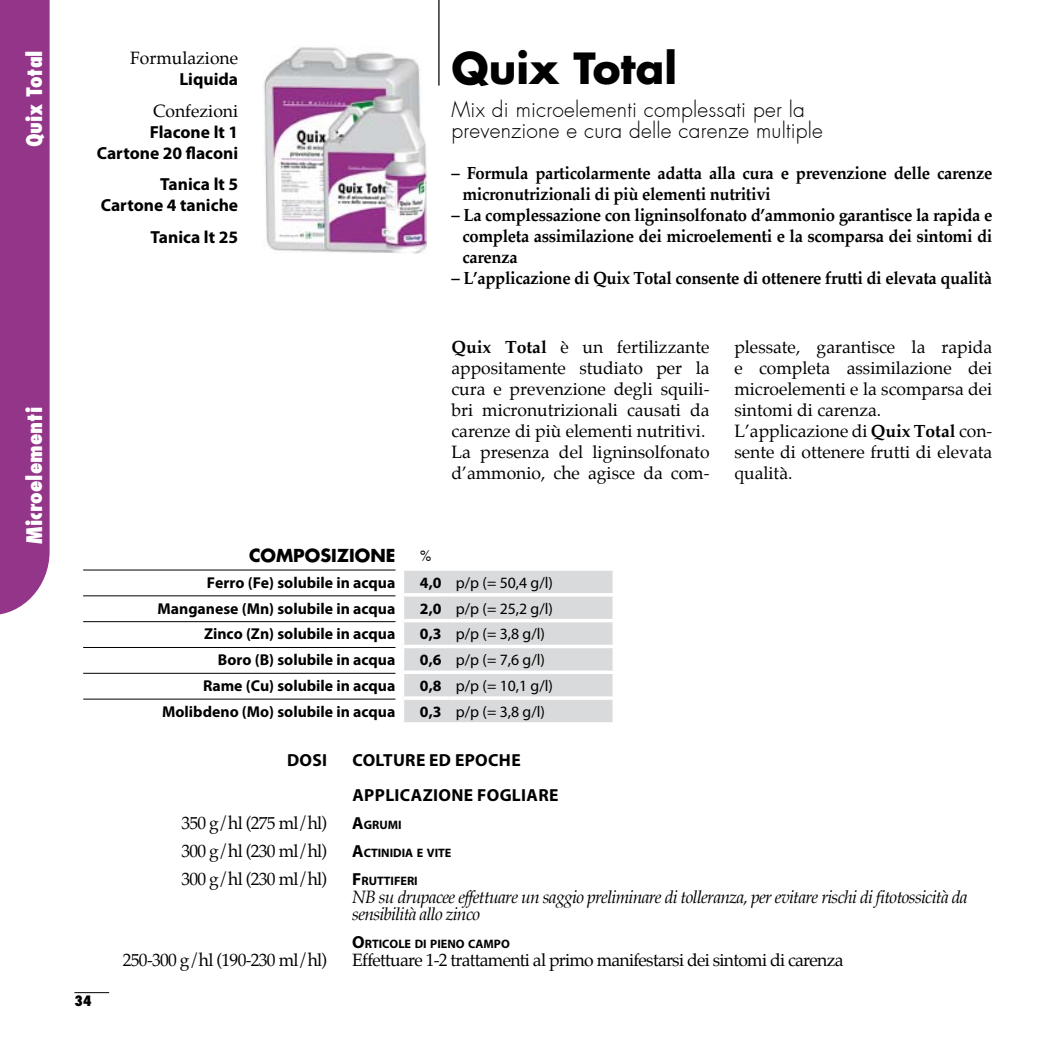
<style>
.page{position:relative;width:1042px;height:1042px;background:#fff}
.page>*{position:absolute;margin:0;border:0;box-sizing:border-box;transform-origin:0 0}
.t1{font:700 42px "Futura";color:#000}
.t2{font:300 21px/21px "Futura";letter-spacing:.01em;color:#000}
.t3{font:800 condensed 21px "Futura";color:#fff}
.t4{font:17.5px/21px "Palatino";color:#000}
.t5{font:700 17.5px/21px "Palatino";letter-spacing:-.02em;color:#000;scale:.95 1}
.t6{font:italic 17.5px/17.5px "Palatino";letter-spacing:-.04em;color:#000}
.t7{font:17.5px "Palatino";letter-spacing:-.04em;color:#000}
.t8{font:700 17.5px/21px "Myriad Pro";color:#000;text-align:right}
.t9{font:700 17.5px/35px "Myriad Pro";letter-spacing:.02em;color:#000}
.t10{font:700 17.5px "Futura";color:#000}
.t11{font:700 15.75px "Myriad Pro";color:#000}
.t12{font:15.75px "Myriad Pro";color:#000}
.t13{font:800 condensed 14px "Futura";color:#000}
.t14{font:14px "Futura";color:#000}
.t15{font:700 12.25px "Myriad Pro";color:#000}
.s1{font-weight:700}
.s2{font-size:17.5px}
</style>
<div class="page">
<div style="left:0;top:0;width:50px;height:615px;background:#933589"></div>
<hr style="left:74px;top:992px;width:35px;height:1px;background:#000">
<hr style="left:438px;top:0;width:1px;height:86px;background:#000">
<img style="left:263px;top:47px;width:164px;height:207px">
<div style="left:404px;top:571px;width:208px;height:151px;background:#d9dadb"></div>
<svg style="left:83px;top:672px;width:313px;height:2px"></svg>
<svg style="left:83px;top:698px;width:313px;height:2px"></svg>
<hr style="left:402px;top:593px;width:47px;height:3px;background:#fff">
<hr style="left:402px;top:619px;width:47px;height:3px;background:#fff">
<hr style="left:402px;top:645px;width:47px;height:3px;background:#fff">
<svg style="left:404px;top:670px;width:45px;height:4px"></svg>
<hr style="left:402px;top:696px;width:47px;height:4px;background:#fff">
<hr style="left:447px;top:571px;width:4px;height:22px;background:#d9dadb">
<hr style="left:447px;top:596px;width:4px;height:23px;background:#d9dadb">
<hr style="left:447px;top:622px;width:4px;height:23px;background:#d9dadb">
<hr style="left:447px;top:648px;width:4px;height:22px;background:#d9dadb">
<hr style="left:447px;top:674px;width:4px;height:22px;background:#d9dadb">
<hr style="left:447px;top:700px;width:4px;height:22px;background:#d9dadb">
<svg style="left:612px;top:571px;width:1px;height:22px"></svg>
<svg style="left:612px;top:596px;width:1px;height:23px"></svg>
<svg style="left:612px;top:622px;width:1px;height:23px"></svg>
<svg style="left:612px;top:648px;width:1px;height:22px"></svg>
<svg style="left:612px;top:674px;width:1px;height:22px"></svg>
<svg style="left:612px;top:700px;width:1px;height:22px"></svg>
<hr style="left:449px;top:593px;width:167px;height:3px;background:#fff">
<hr style="left:449px;top:619px;width:167px;height:3px;background:#fff">
<hr style="left:449px;top:645px;width:167px;height:3px;background:#fff">
<svg style="left:449px;top:670px;width:164px;height:4px"></svg>
<svg style="left:449px;top:696px;width:164px;height:4px"></svg>
<hr style="left:83px;top:569px;width:312px;height:1px;background:#000">
<hr style="left:83px;top:595px;width:312px;height:1px;background:#000">
<hr style="left:83px;top:621px;width:312px;height:1px;background:#000">
<hr style="left:83px;top:647px;width:312px;height:1px;background:#000">
<hr style="left:83px;top:673px;width:312px;height:1px;background:#000">
<hr style="left:83px;top:699px;width:312px;height:1px;background:#000">
<p class="t3" style="left:21px;top:147px;width:99px;rotate:-90deg">Quix Total</p>
<h1 class="t1" style="left:451px;top:40px;width:227px">QUIX TOTAL</h1>
<p class="t5" style="left:462px;top:165px;width:559px;text-indent:-11px">– Formula particolarmente adatta alla cura e prevenzione delle carenze micronutrizionali di più elementi nutritivi</p>
<p class="t5" style="left:462px;top:207px;width:559px;text-align:justify;text-indent:-11px">– La complessazione con ligninsolfonato d’ammonio garantisce la rapida e completa assimilazione dei microelementi e la scomparsa dei sintomi di carenza</p>
<p class="t5" style="left:451px;top:270px;width:570px">– L’applicazione di Quix Total consente di ottenere frutti di elevata qualità</p>
<p class="t4" style="left:130px;top:49px;width:110px">Formulazione</p>
<p class="t8" style="left:179px;top:69px;width:60px">Liquida</p>
<p class="t4" style="left:153px;top:102px;width:87px">Confezioni</p>
<p class="t8" style="left:97px;top:121px;width:143px">Flacone lt 1<br>Cartone 20 flaconi</p>
<p class="t8" style="left:101px;top:174px;width:139px">Tanica lt 5<br>Cartone 4 taniche</p>
<p class="t8" style="left:150px;top:226px;width:89px">Tanica lt 25</p>
<p class="t2" style="left:451px;top:99px;width:373px">Mix di microelementi complessati per la prevenzione e cura delle carenze multiple</p>
<p class="t3" style="left:21px;top:544px;width:138px;rotate:-90deg">Microelementi</p>
<p class="t13" style="left:74px;top:992px;width:19px">34</p>
<p class="t4" style="left:451px;top:337px;width:259px"><span class="s1">Quix Total</span> è un fertilizzante appositamente studiato per la cura e prevenzione degli squili&shy;bri micronutrizionali causati da carenze di più elementi nutritivi.<br>La presenza del ligninsolfonato d’ammonio, che agisce da com-</p>
<p class="t4" style="left:734px;top:337px;width:259px">plessate, garantisce la rapida e completa assimilazione dei microelementi e la scomparsa dei sintomi di carenza.<br>L’applicazione di <span class="s1">Quix Total</span> con&shy;sente di ottenere frutti di elevata qualità.</p>
<p class="t10" style="left:249px;top:544px;width:148px">COMPOSIZIONE</p>
<p class="t14" style="left:420px;top:546px;width:13px">%</p>
<p class="t11" style="left:207px;top:574px;width:190px">Ferro (Fe) solubile in acqua</p>
<p class="t12" style="left:420px;top:574px;width:135px"><span class="s1">4,0</span> p/p (= 50,4 g/l)</p>
<p class="t11" style="left:157px;top:599px;width:239px">Manganese (Mn) solubile in acqua</p>
<p class="t12" style="left:420px;top:600px;width:135px"><span class="s1">2,0</span> p/p (= 25,2 g/l)</p>
<p class="t11" style="left:204px;top:625px;width:193px">Zinco (Zn) solubile in acqua</p>
<p class="t12" style="left:420px;top:625px;width:126px"><span class="s1">0,3</span> p/p (= 3,8 g/l)</p>
<p class="t11" style="left:218px;top:651px;width:179px">Boro (B) solubile in acqua</p>
<p class="t12" style="left:420px;top:651px;width:126px"><span class="s1">0,6</span> p/p (= 7,6 g/l)</p>
<p class="t11" style="left:203px;top:677px;width:194px">Rame (Cu) solubile in acqua</p>
<p class="t12" style="left:420px;top:677px;width:135px"><span class="s1">0,8</span> p/p (= 10,1 g/l)</p>
<p class="t11" style="left:162px;top:703px;width:235px">Molibdeno (Mo) solubile in acqua</p>
<p class="t12" style="left:420px;top:703px;width:126px"><span class="s1">0,3</span> p/p (= 3,8 g/l)</p>
<p class="t8" style="left:287px;top:750px;width:42px">dosi</p>
<p class="t9" style="left:352px;top:743px;width:170px">colture ed epoche<br>Applicaz</p>
<p class="t9" style="left:433px;top:778px;width:127px">ione fogliare</p>
<p class="t4" style="left:181px;top:810px;width:148px;line-height:28px;text-align:justify">350 g/hl (275 ml/hl)<br>300 g/hl (230 ml/hl)<br>300 g/hl (230 ml/hl)</p>
<p class="t7" style="left:123px;top:948px;width:206px">250-300 g/hl (190-230 ml/hl)</p>
<p class="t15" style="left:352px;top:818px;width:51px"><span class="s2">A</span>GRUMI</p>
<p class="t15" style="left:352px;top:846px;width:101px"><span class="s2">A</span>CTINIDIA E VITE</p>
<p class="t15" style="left:352px;top:874px;width:67px"><span class="s2">F</span>RUTTIFERI</p>
<p class="t6" style="left:352px;top:890px;width:617px">NB su drupacee effettuare un saggio preliminare di tolleranza, per evitare rischi di fitotossicità da sensibilità allo zinco</p>
<p class="t15" style="left:352px;top:937px;width:158px"><span class="s2">O</span>RTICOLE DI PIENO CAMPO</p>
<p class="t7" style="left:352px;top:948px;width:493px">Effettuare 1-2 trattamenti al primo manifestarsi dei sintomi di carenza</p>
</div>
